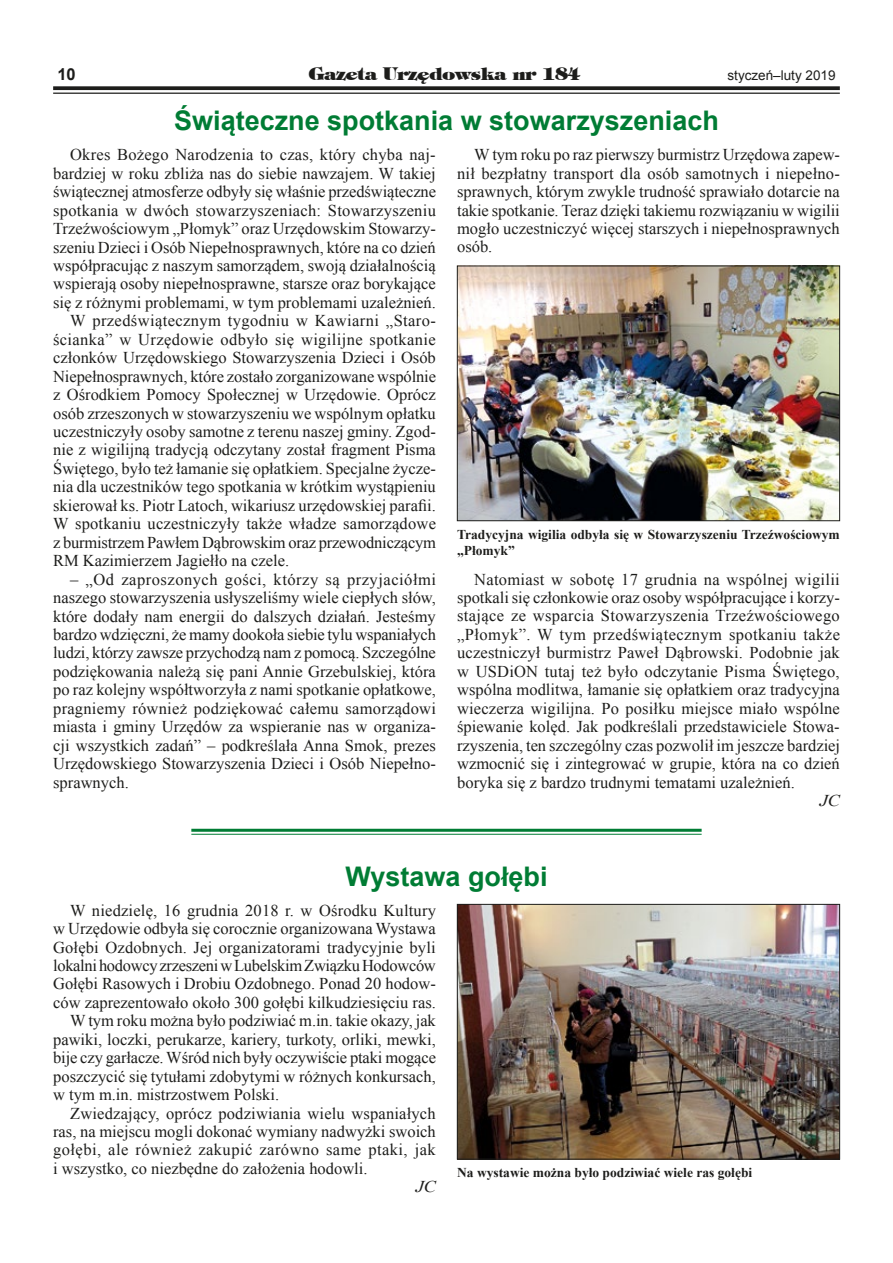
<style>
.page{position:relative;width:893px;height:1263px;background:#fff}
.page>*{position:absolute;margin:0;border:0;box-sizing:border-box;transform-origin:0 0}
.t1{font:700 27px "Arial";color:#007c34}
.t2{font:18px "Timpani Heavypl";color:#1d1d1b}
.t3{font:16.5px/18.5px "Times New Roman";color:#1d1d1b;text-align:justify}
.t4{font:16.5px "Times New Roman";letter-spacing:.025em;color:#1d1d1b}
.t5{font:16.5px "Times New Roman";letter-spacing:-.02em;color:#1d1d1b}
.t6{font:16.5px "Times New Roman";letter-spacing:.02em;color:#1d1d1b}
.t7{font:italic 16.5px "Times New Roman";color:#1d1d1b;scale:1.1 1}
.t8{font:700 16.5px "Arial";color:#1d1d1b}
.t9{font:700 13.5px/16.5px "Times New Roman";color:#1d1d1b}
.t10{font:13.5px "Arial";color:#1d1d1b}
</style>
<div class="page">
<svg style="left:53px;top:86px;width:787px;height:4px;background:#2f2f2d"></svg>
<hr style="left:53px;top:93px;width:787px;height:1px;background:#1d1d1b">
<img style="left:459px;top:906px;width:379px;height:251px">
<div style="left:457px;top:904px;width:383px;height:255px;border:1px solid #1d1d1b"></div>
<hr style="left:191px;top:829px;width:511px;height:3px;background:#007c34">
<hr style="left:191px;top:834px;width:511px;height:1px;background:#007c34">
<img style="left:459px;top:268px;width:379px;height:251px">
<div style="left:457px;top:266px;width:383px;height:255px;border:1px solid #1d1d1b"></div>
<p class="t8" style="left:57px;top:63px;width:20px">10</p>
<p class="t2" style="left:308px;top:61px;width:273px">Gazeta Urzêdowska nr 184</p>
<p class="t10" style="left:727px;top:66px;width:110px">styczeń–luty 2019</p>
<h1 class="t1" style="left:174px;top:103px;width:546px">Świąteczne spotkania w stowarzyszeniach</h1>
<p class="t3" style="left:70px;top:145px;width:367px">Okres Bożego Narodzenia to czas, który chyba naj-</p>
<p class="t3" style="left:53px;top:164px;width:384px">bardziej w roku zbliża nas do siebie nawzajem. W takiej</p>
<p class="t3" style="left:53px;top:182px;width:384px">świątecznej atmosferze odbyły się właśnie przedświąteczne</p>
<p class="t3" style="left:53px;top:201px;width:384px">spotkania w dwóch stowarzyszeniach: Stowarzyszeniu</p>
<p class="t3" style="left:53px;top:219px;width:384px">Trzeźwościowym „Płomyk” oraz Urzędowskim Stowarzy-</p>
<p class="t3" style="left:53px;top:237px;width:384px">szeniu Dzieci i Osób Niepełnosprawnych, które na co dzień</p>
<p class="t3" style="left:53px;top:256px;width:384px">współpracując z naszym samorządem, swoją działalnością</p>
<p class="t3" style="left:53px;top:274px;width:384px">wspierają osoby niepełnosprawne, starsze oraz borykające</p>
<p class="t3" style="left:53px;top:293px;width:384px">się z różnymi problemami, w tym problemami uzależnień.</p>
<p class="t4" style="left:70px;top:310px;width:367px">W przedświątecznym tygodniu w Kawiarni „Staro-</p>
<p class="t6" style="left:53px;top:328px;width:384px">ścianka” w Urzędowie odbyło się wigilijne spotkanie</p>
<p class="t3" style="left:53px;top:348px;width:384px">członków Urzędowskiego Stowarzyszenia Dzieci i Osób</p>
<p class="t3" style="left:53px;top:367px;width:384px">Niepełnosprawnych, które zostało zorganizowane wspólnie</p>
<p class="t3" style="left:53px;top:385px;width:384px">z Ośrodkiem Pomocy Społecznej w Urzędowie. Oprócz</p>
<p class="t3" style="left:53px;top:404px;width:384px">osób zrzeszonych w stowarzyszeniu we wspólnym opłatku</p>
<p class="t3" style="left:53px;top:422px;width:384px">uczestniczyły osoby samotne z terenu naszej gminy. Zgod-</p>
<p class="t3" style="left:53px;top:440px;width:384px">nie z wigilijną tradycją odczytany został fragment Pisma</p>
<p class="t3" style="left:53px;top:459px;width:384px">Świętego, było też łamanie się opłatkiem. Specjalne życze-</p>
<p class="t3" style="left:53px;top:477px;width:384px">nia dla uczestników tego spotkania w krótkim wystąpieniu</p>
<p class="t3" style="left:53px;top:496px;width:384px">skierował ks. Piotr Latoch, wikariusz urzędowskiej parafii.</p>
<p class="t3" style="left:53px;top:514px;width:384px">W spotkaniu uczestniczyły także władze samorządowe</p>
<p class="t3" style="left:53px;top:533px;width:384px">z burmistrzem Pawłem Dąbrowskim oraz przewodniczącym</p>
<p class="t3" style="left:53px;top:551px;width:237px">RM Kazimierzem Jagiełło na czele.</p>
<p class="t3" style="left:53px;top:570px;width:384px;text-indent:17px">– „Od zaproszonych gości, którzy są przyjaciółmi naszego stowarzyszenia usłyszeliśmy wiele ciepłych słów, które dodały nam energii do dalszych działań. Jesteśmy bardzo wdzięczni, że mamy dookoła siebie tylu wspaniałych ludzi, którzy zawsze przychodzą nam z pomocą. Szczególne podziękowania należą się pani Annie Grzebulskiej, która po raz kolejny współtworzyła z nami spotkanie opłatkowe, pragniemy również podziękować całemu samorządowi miasta i gminy Urzędów za wspieranie nas w organiza&shy;cji wszystkich zadań” – podkreślała Anna Smok, prezes Urzędowskiego Stowarzyszenia Dzieci i Osób Niepełno&shy;sprawnych.</p>
<p class="t3" style="left:457px;top:145px;width:384px;text-indent:17px">W tym roku po raz pierwszy burmistrz Urzędowa zapew&shy;nił bezpłatny transport dla osób samotnych i niepełno&shy;sprawnych, którym zwykle trudność sprawiało dotarcie na takie spotkanie. Teraz dzięki takiemu rozwiązaniu w wigilii mogło uczestniczyć więcej starszych i niepełnosprawnych osób.</p>
<p class="t9" style="left:457px;top:525px;width:384px">Tradycyjna wigilia odbyła się w Stowarzyszeniu Trzeźwościowym „Płomyk”</p>
<p class="t3" style="left:457px;top:569px;width:384px;text-indent:17px">Natomiast w sobotę 17 grudnia na wspólnej wigilii spotkali się członkowie oraz osoby współpracujące i korzy&shy;stające ze wsparcia Stowarzyszenia Trzeźwościowego „Płomyk”. W tym przedświątecznym spotkaniu także uczestniczył burmistrz Paweł Dąbrowski. Podobnie jak w USDiON tutaj też było odczytanie Pisma Świętego, wspólna modlitwa, łamanie się opłatkiem oraz tradycyjna wieczerza wigilijna. Po posiłku miejsce miało wspólne śpiewanie kolęd. Jak podkreślali przedstawiciele Stowa&shy;rzyszenia, ten szczególny czas pozwolił im jeszcze bardziej wzmocnić się i zintegrować w grupie, która na co dzień boryka się z bardzo trudnymi tematami uzależnień.</p>
<p class="t7" style="left:820px;top:789px;width:20px">JC</p>
<h1 class="t1" style="left:345px;top:858px;width:204px">Wystawa gołębi</h1>
<p class="t3" style="left:70px;top:901px;width:367px">W niedzielę, 16 grudnia 2018 r. w Ośrodku Kultury</p>
<p class="t3" style="left:53px;top:919px;width:384px">w Urzędowie odbyła się corocznie organizowana Wystawa</p>
<p class="t3" style="left:53px;top:937px;width:384px">Gołębi Ozdobnych. Jej organizatorami tradycyjnie byli</p>
<p class="t5" style="left:53px;top:954px;width:384px">lokalni hodowcy zrzeszeni wLubelskim Związku Hodowców</p>
<p class="t3" style="left:53px;top:974px;width:384px">Gołębi Rasowych i Drobiu Ozdobnego. Ponad 20 hodow-</p>
<p class="t3" style="left:53px;top:993px;width:384px">ców zaprezentowało około 300 gołębi kilkudziesięciu ras.</p>
<p class="t3" style="left:70px;top:1011px;width:367px">W tym roku można było podziwiać m.in. takie okazy, jak</p>
<p class="t3" style="left:53px;top:1030px;width:384px">pawiki, loczki, perukarze, kariery, turkoty, orliki, mewki,</p>
<p class="t3" style="left:53px;top:1048px;width:384px">bije czy garłacze. Wśród nich były oczywiście ptaki mogące</p>
<p class="t3" style="left:53px;top:1067px;width:384px">poszczycić się tytułami zdobytymi w różnych konkursach,</p>
<p class="t3" style="left:53px;top:1085px;width:227px">w tym m.in. mistrzostwem Polski.</p>
<p class="t3" style="left:70px;top:1103px;width:367px">Zwiedzający, oprócz podziwiania wielu wspaniałych</p>
<p class="t3" style="left:53px;top:1122px;width:384px">ras, na miejscu mogli dokonać wymiany nadwyżki swoich</p>
<p class="t4" style="left:53px;top:1139px;width:384px">gołębi, ale również zakupić zarówno same ptaki, jak</p>
<p class="t3" style="left:53px;top:1159px;width:316px">i wszystko, co niezbędne do założenia hodowli.</p>
<p class="t7" style="left:416px;top:1175px;width:20px">JC</p>
<p class="t9" style="left:457px;top:1164px;width:297px">Na wystawie można było podziwiać wiele ras gołębi</p>
</div>
